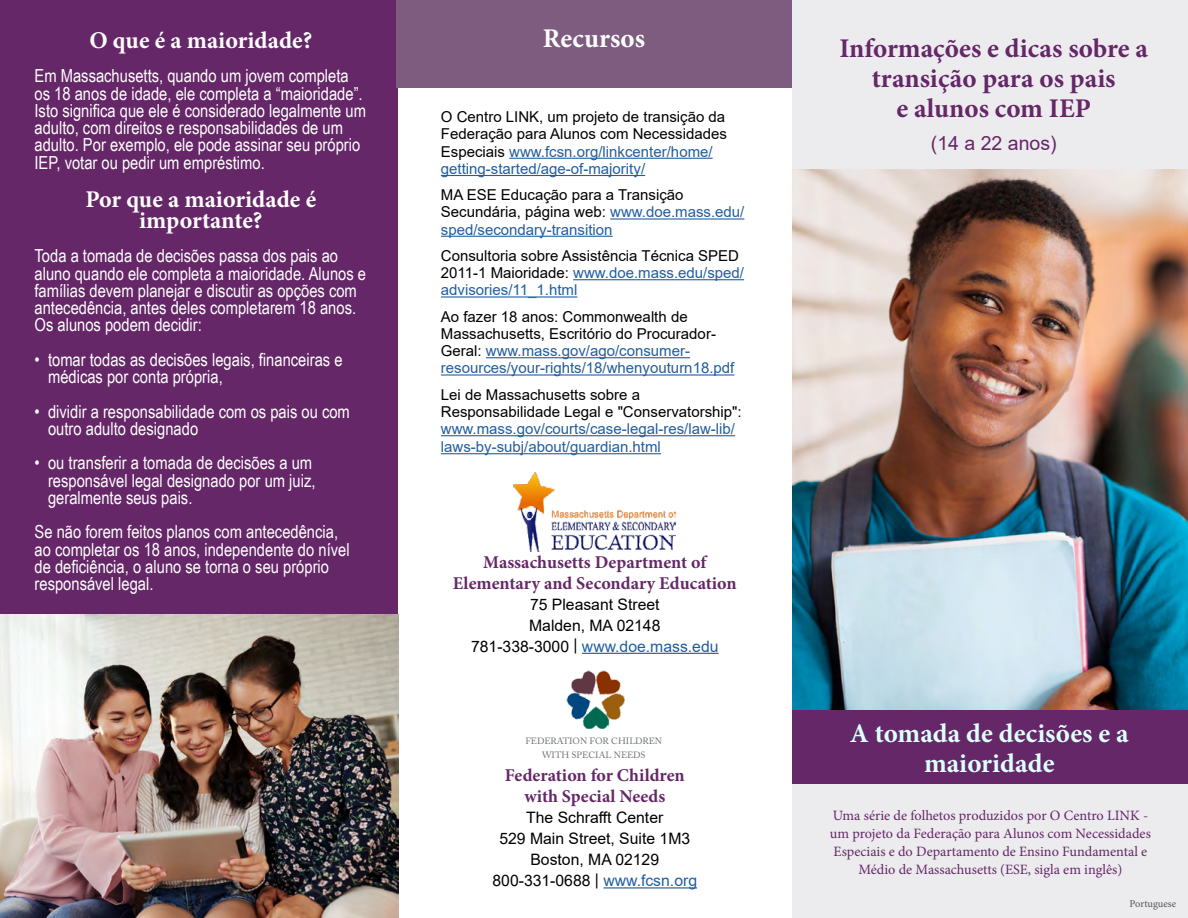
<style>
.page{position:relative;width:1188px;height:918px;background:#fff}
.page>*{position:absolute;margin:0;border:0;box-sizing:border-box;transform-origin:0 0}
.t1{font:700 27px/30px "Minion Pro";color:#652767;text-align:center}
.t2{font:700 27px/30px "Minion Pro";color:#dff;text-align:center}
.t3{font:700 27px "Minion Pro";color:#fff}
.t4{font:700 24px/21px "Minion Pro";color:#fff;text-align:center}
.t5{font:19.5px "Arial";color:#652767}
.t6{font:18px/17.2px "Arial Narrow";color:#fff}
.t7{font:700 18px/21px "Minion Pro";color:#652767;text-align:center}
.t8{font:15.75px "Arial";color:#000}
.t9{font:15.75px "Arial";color:#215e9e}
.t10{font:15px/17.2px "Arial";color:#000}
.t11{font:15px/17.5px "Arial";color:#215e9e}
.t12{font:14.25px/18px "Minion Pro";color:#652767;text-align:center}
.t13{font:10.5px "Minion Pro";color:#565659}
.t14{font:9.15px "Adobe Caslon Pro";color:#6e7171}
.s1{color:#000}
.s2{color:#215e9e}
</style>
<div class="page">
<img style="left:792px;top:169px;width:396px;height:541px">
<div style="left:0;top:0;width:398px;height:918px;background:#652767"></div>
<div style="left:396px;top:0;width:396px;height:87px;background:#7d5c7f"></div>
<hr style="left:509px;top:158px;width:204px;height:1px;background:#215e9e">
<hr style="left:441px;top:175px;width:204px;height:1px;background:#215e9e">
<hr style="left:610px;top:218px;width:134px;height:2px;background:#215e9e">
<hr style="left:441px;top:236px;width:172px;height:1px;background:#215e9e">
<hr style="left:573px;top:279px;width:171px;height:1px;background:#215e9e">
<hr style="left:441px;top:296px;width:136px;height:2px;background:#215e9e">
<hr style="left:486px;top:357px;width:204px;height:1px;background:#215e9e">
<hr style="left:441px;top:374px;width:293px;height:2px;background:#215e9e">
<hr style="left:441px;top:435px;width:294px;height:1px;background:#215e9e">
<hr style="left:441px;top:453px;width:220px;height:1px;background:#215e9e">
<hr style="left:582px;top:653px;width:137px;height:1px;background:#215e9e">
<hr style="left:603px;top:887px;width:94px;height:2px;background:#215e9e">
<img style="left:566px;top:670px;width:59px;height:60px">
<img style="left:514px;top:472px;width:162px;height:79px">
<div style="left:792px;top:782px;width:396px;height:136px;background:#ecebee"></div>
<div style="left:792px;top:0;width:396px;height:169px;background:#ecebee"></div>
<div style="left:792px;top:710px;width:396px;height:74px;background:#652767"></div>
<img style="left:0;top:615px;width:398px;height:303px">
<p class="t4" style="left:89px;top:29px;width:224px">O que é a maioridade?</p>
<p class="t3" style="left:543px;top:19px;width:104px">Recursos</p>
<p class="t6" style="left:35px;top:67px;width:333px">Em Massachusetts, quando um jovem completa os 18 anos de idade, ele completa a “maioridade”.<br>Isto significa que ele é considerado legalmente um adulto, com direitos e responsabilidades de um adulto. Por exemplo, ele pode assinar seu próprio IEP, votar ou pedir um empréstimo.</p>
<p class="t4" style="left:86px;top:188px;width:232px">Por que a maioridade é importante?</p>
<p class="t6" style="left:35px;top:247px;width:333px">Toda a tomada de decisões passa dos pais ao aluno quando ele completa a maioridade. Alunos e famílias devem planejar e discutir as opções com antecedência, antes deles completarem 18 anos.<br>Os alunos podem decidir:</p>
<p class="t6" style="left:48px;top:350px;width:296px;text-indent:-14px">• tomar todas as decisões legais, financeiras e médicas por conta própria,</p>
<p class="t6" style="left:48px;top:402px;width:303px;text-indent:-14px">• dividir a responsabilidade com os pais ou com outro adulto designado</p>
<p class="t6" style="left:48px;top:454px;width:269px;text-indent:-14px">• ou transferir a tomada de decisões a um responsável legal designado por um juiz, geralmente seus pais.</p>
<p class="t6" style="left:35px;top:523px;width:317px">Se não forem feitos planos com antecedência, ao completar os 18 anos, independente do nível de deficiência, o aluno se torna o seu próprio responsável legal.</p>
<p class="t10" style="left:441px;top:108px;width:286px">O Centro LINK, um projeto de transição da</p>
<p class="t11" style="left:441px;top:125px;width:287px"><span class="s1">Federação para Alunos com Necessidades<br>Especiais</span> www.fcsn.org/linkcenter/home/ getting-started/age-of-majority/</p>
<p class="t10" style="left:441px;top:186px;width:305px">MA ESE Educação para a Transição<br>Secundária, página web: <span class="s2">www.doe.mass.edu/ sped/secondary-transition</span></p>
<p class="t10" style="left:441px;top:247px;width:305px">Consultoria sobre Assistência Técnica SPED<br>2011-1 Maioridade: <span class="s2">www.doe.mass.edu/sped/ advisories/11_1.html</span></p>
<p class="t10" style="left:441px;top:308px;width:295px">Ao fazer 18 anos: Commonwealth de Massachusetts, Escritório do Procurador-Geral: <span class="s2">www.mass.gov/ago/consumer&shy;resources/your-rights/18/whenyouturn18.pdf</span></p>
<p class="t11" style="left:441px;top:386px;width:302px"><span class="s1">Lei de Massachusetts sobre a Responsabilidade Legal e "Conservatorship": </span>www.mass.gov/courts/case-legal-res/law-lib/ laws-by-subj/about/guardian.html</p>
<p class="t7" style="left:453px;top:551px;width:285px">Massachusetts Department of<br>Elementary and Secondary Education</p>
<p class="t8" style="left:530px;top:593px;width:131px">75 Pleasant Street</p>
<p class="t8" style="left:529px;top:614px;width:133px">Malden, MA 02148</p>
<p class="t9" style="left:471px;top:635px;width:249px"><span class="s1">781-338-3000 |</span> www.doe.mass.edu</p>
<p class="t14" style="left:525px;top:736px;width:138px">FEDERATION FOR CHILDREN</p>
<p class="t14" style="left:542px;top:749px;width:105px">WITH SPECIAL NEEDS</p>
<p class="t7" style="left:505px;top:764px;width:181px;line-height:21.6px">Federation for Children with Special Needs</p>
<p class="t8" style="left:526px;top:807px;width:139px">The Schrafft Center</p>
<p class="t8" style="left:499px;top:828px;width:192px">529 Main Street, Suite 1M3</p>
<p class="t8" style="left:530px;top:849px;width:130px">Boston, MA 02129</p>
<p class="t8" style="left:493px;top:870px;width:206px">800-331-0688 | <span class="s2">www.fcsn.org</span></p>
<p class="t1" style="left:840px;top:33px;width:310px">Informações e dicas sobre a transição para os pais</p>
<p class="t1" style="left:897px;top:93px;width:196px">e alunos com IEP</p>
<p class="t5" style="left:931px;top:129px;width:127px">(14 a 22 anos)</p>
<p class="t2" style="left:850px;top:718px;width:280px">A tomada de decisões e a maioridade</p>
<p class="t12" style="left:830px;top:807px;width:323px">Uma série de folhetos produzidos por O Centro LINK - um projeto da Federação para Alunos com Necessidades Especiais e do Departamento de Ensino Fundamental e Médio de Massachusetts (ESE, sigla em inglês)</p>
<p class="t13" style="left:1130px;top:897px;width:48px">Portuguese</p>
</div>
